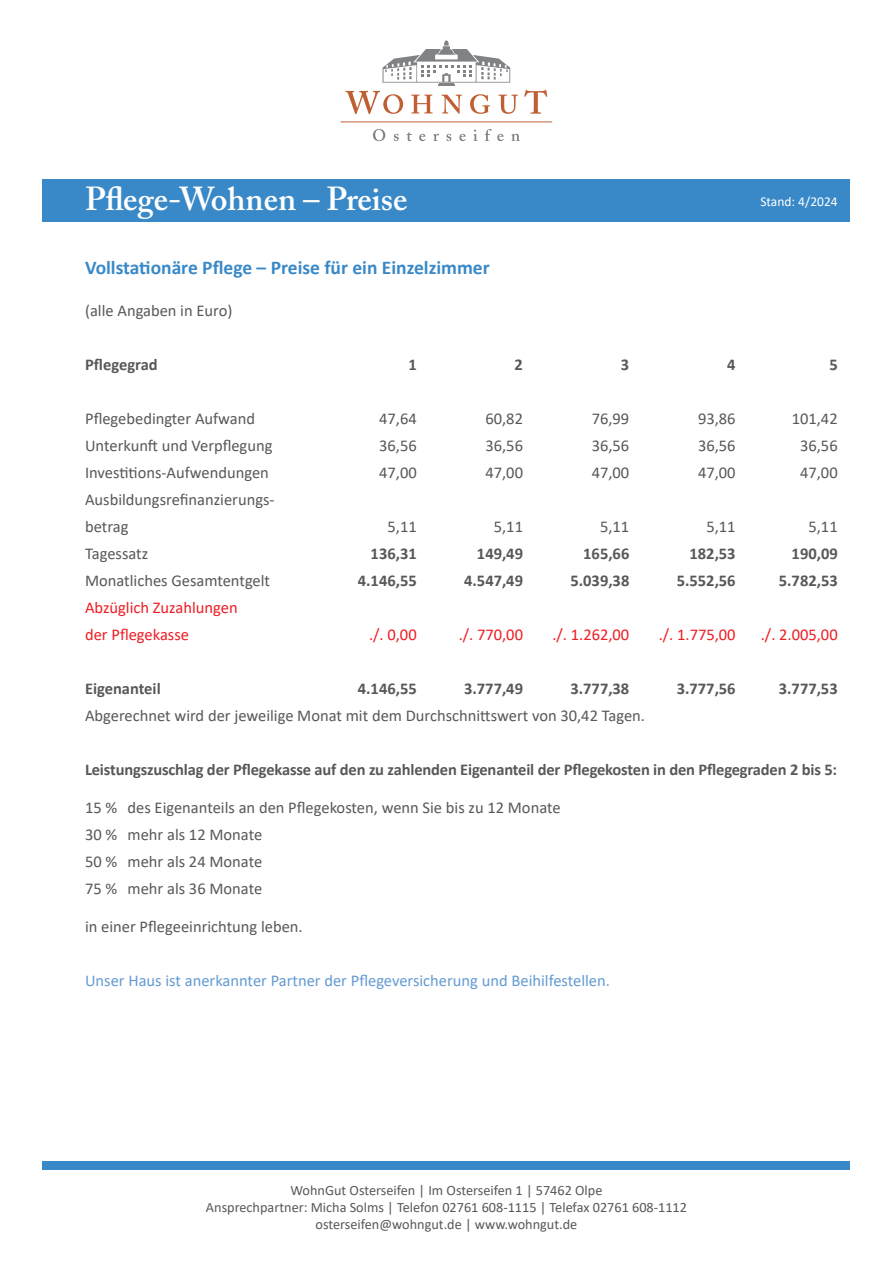
<style>
.page{position:relative;width:893px;height:1263px;background:#fff}
.page>*{position:absolute;margin:0;border:0;box-sizing:border-box;transform-origin:0 0}
.t1{font:600 33px "Adobe Caslon Pro";color:#fff}
.t2{font:700 19.5px "Calibri";color:#3989c8}
.t3{font:16.5px/27px "Calibri";color:#57585a}
.t4{font:700 16.5px "Calibri";letter-spacing:-.01em;color:#57585a}
.t5{font:16.5px "Calibri";color:#ee1d23}
.t6{font:16.5px "Calibri";color:#649bd2}
.t7{font:14.25px/17.1px "Calibri";color:#57585a;text-align:center}
.t8{font:13.5px "Calibri";color:#fff}
</style>
<div class="page">
<svg style="left:373px;top:129px;width:12px;height:12px"></svg>
<svg style="left:394px;top:134px;width:5px;height:7px"></svg>
<svg style="left:406px;top:132px;width:6px;height:9px"></svg>
<svg style="left:419px;top:134px;width:7px;height:7px"></svg>
<svg style="left:433px;top:134px;width:6px;height:7px"></svg>
<svg style="left:446px;top:134px;width:5px;height:7px"></svg>
<svg style="left:459px;top:134px;width:7px;height:7px"></svg>
<svg style="left:473px;top:130px;width:4px;height:11px"></svg>
<svg style="left:485px;top:129px;width:19px;height:12px"></svg>
<svg style="left:511px;top:134px;width:9px;height:7px"></svg>
<hr style="left:341px;top:122px;width:211px;height:1px;background:#bf5f33">
<svg style="left:524px;top:90px;width:23px;height:24px"></svg>
<svg style="left:346px;top:40px;width:172px;height:74px"></svg>
<div style="left:43px;top:179px;width:807px;height:43px;background:#3989c8"></div>
<div style="left:43px;top:1161px;width:807px;height:8px;background:#3989c8"></div>
<p class="t1" style="left:85px;top:179px;width:324px">Pflege-Wohnen – Preise</p>
<p class="t8" style="left:760px;top:192px;width:79px">Stand: 4/2024</p>
<p class="t2" style="left:85px;top:254px;width:406px">Vollstationäre Pflege – Preise für ein Einzelzimmer</p>
<p class="t3" style="left:85px;top:297px;width:149px">(alle Angaben in Euro)</p>
<p class="t4" style="left:85px;top:353px;width:74px">Pflegegrad</p>
<p class="t4" style="left:408px;top:353px;width:10px">1</p>
<p class="t4" style="left:515px;top:353px;width:10px">2</p>
<p class="t4" style="left:621px;top:353px;width:10px">3</p>
<p class="t4" style="left:727px;top:353px;width:10px">4</p>
<p class="t4" style="left:829px;top:353px;width:10px">5</p>
<p class="t3" style="left:85px;top:405px;width:172px">Pflegebedingter Aufwand</p>
<p class="t3" style="left:379px;top:405px;width:39px">47,64</p>
<p class="t3" style="left:485px;top:405px;width:39px">60,82</p>
<p class="t3" style="left:592px;top:405px;width:39px">76,99</p>
<p class="t3" style="left:698px;top:405px;width:39px">93,86</p>
<p class="t3" style="left:792px;top:405px;width:47px">101,42</p>
<p class="t3" style="left:85px;top:432px;width:189px">Unterkunft und Verpflegung</p>
<p class="t3" style="left:379px;top:432px;width:39px">36,56</p>
<p class="t3" style="left:485px;top:432px;width:39px">36,56</p>
<p class="t3" style="left:592px;top:432px;width:39px">36,56</p>
<p class="t3" style="left:698px;top:432px;width:39px">36,56</p>
<p class="t3" style="left:800px;top:432px;width:39px">36,56</p>
<p class="t3" style="left:85px;top:459px;width:185px">Investitions-Aufwendungen</p>
<p class="t3" style="left:379px;top:459px;width:39px">47,00</p>
<p class="t3" style="left:485px;top:459px;width:39px">47,00</p>
<p class="t3" style="left:592px;top:459px;width:39px">47,00</p>
<p class="t3" style="left:698px;top:459px;width:39px">47,00</p>
<p class="t3" style="left:800px;top:459px;width:39px">47,00</p>
<p class="t3" style="left:85px;top:486px;width:191px">Ausbildungsrefinanzierungs&shy;betrag</p>
<p class="t3" style="left:387px;top:513px;width:31px">5,11</p>
<p class="t3" style="left:494px;top:513px;width:31px">5,11</p>
<p class="t3" style="left:600px;top:513px;width:31px">5,11</p>
<p class="t3" style="left:706px;top:513px;width:31px">5,11</p>
<p class="t3" style="left:808px;top:513px;width:31px">5,11</p>
<p class="t3" style="left:85px;top:540px;width:65px">Tagessatz</p>
<p class="t4" style="left:371px;top:542px;width:48px">136,31</p>
<p class="t4" style="left:477px;top:542px;width:48px">149,49</p>
<p class="t4" style="left:583px;top:542px;width:48px">165,66</p>
<p class="t4" style="left:690px;top:542px;width:48px">182,53</p>
<p class="t4" style="left:792px;top:542px;width:48px">190,09</p>
<p class="t3" style="left:85px;top:567px;width:187px">Monatliches Gesamtentgelt</p>
<p class="t4" style="left:358px;top:569px;width:60px">4.146,55</p>
<p class="t4" style="left:464px;top:569px;width:60px">4.547,49</p>
<p class="t4" style="left:570px;top:569px;width:60px">5.039,38</p>
<p class="t4" style="left:677px;top:569px;width:60px">5.552,56</p>
<p class="t4" style="left:779px;top:569px;width:60px">5.782,53</p>
<p class="t5" style="left:85px;top:596px;width:154px">Abzüglich Zuzahlungen</p>
<p class="t5" style="left:85px;top:623px;width:106px">der Pflegekasse</p>
<p class="t5" style="left:369px;top:623px;width:49px">./. 0,00</p>
<p class="t5" style="left:459px;top:623px;width:66px">./. 770,00</p>
<p class="t5" style="left:552px;top:623px;width:78px">./. 1.262,00</p>
<p class="t5" style="left:659px;top:623px;width:78px">./. 1.775,00</p>
<p class="t5" style="left:761px;top:623px;width:78px">./. 2.005,00</p>
<p class="t4" style="left:85px;top:677px;width:77px">Eigenanteil</p>
<p class="t4" style="left:358px;top:677px;width:60px">4.146,55</p>
<p class="t4" style="left:464px;top:677px;width:60px">3.777,49</p>
<p class="t4" style="left:570px;top:677px;width:60px">3.777,38</p>
<p class="t4" style="left:677px;top:677px;width:60px">3.777,56</p>
<p class="t4" style="left:779px;top:677px;width:60px">3.777,53</p>
<p class="t3" style="left:85px;top:702px;width:561px">Abgerechnet wird der jeweilige Monat mit dem Durchschnittswert von 30,42 Tagen.</p>
<p class="t4" style="left:85px;top:758px;width:754px">Leistungszuschlag der Pflegekasse auf den zu zahlenden Eigenanteil der Pflegekosten in den Pflegegraden 2 bis 5:</p>
<p class="t3" style="left:85px;top:794px;width:477px">15 % des Eigenanteils an den Pflegekosten, wenn Sie bis zu 12 Monate<br>30 % mehr als 12 Monate</p>
<p class="t3" style="left:85px;top:848px;width:179px">50 % mehr als 24 Monate</p>
<p class="t3" style="left:85px;top:875px;width:179px">75 % mehr als 36 Monate</p>
<p class="t3" style="left:85px;top:912px;width:219px">in einer Pflegeeinrichtung leben.</p>
<p class="t6" style="left:85px;top:968px;width:526px">Unser Haus ist anerkannter Partner der Pflegeversicherung und Beihilfestellen.</p>
<p class="t7" style="left:206px;top:1181px;width:483px">WohnGut Osterseifen | Im Osterseifen 1 | 57462 Olpe<br>Ansprechpartner: Micha Solms | Telefon 02761 608-1115 | Telefax 02761 608-1112 osterseifen@wohngut.de | www.wohngut.de</p>
</div>
